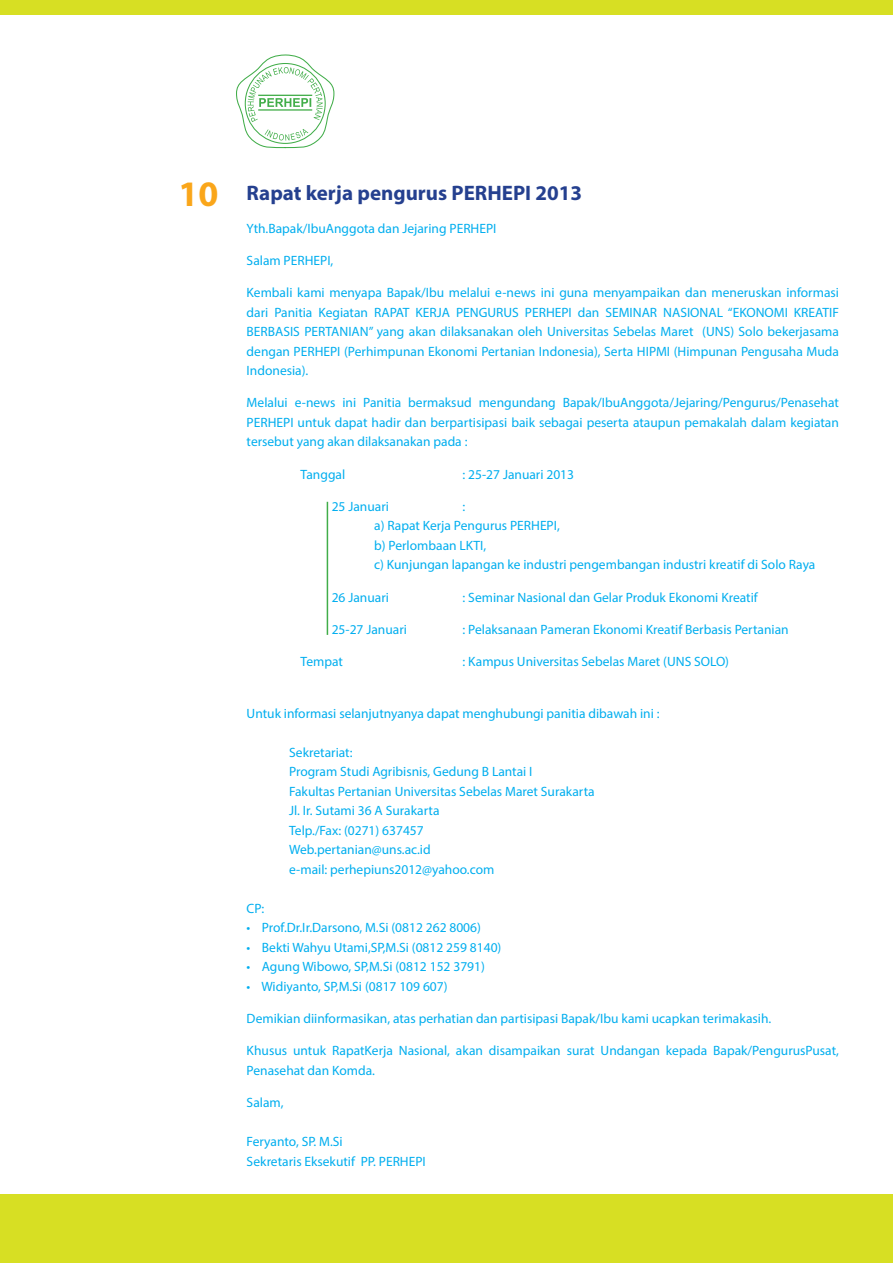
<style>
.page{position:relative;width:893px;height:1263px;background:#fff}
.page>*{position:absolute;margin:0;border:0;box-sizing:border-box;transform-origin:0 0}
.t1{font:700 36px "Myriad Pro";color:#faa61a}
.t2{font:700 21px "Myriad Pro";color:#25408f}
.t3{font:13.5px/19.5px "Myriad Pro";color:#00aeef}
</style>
<div class="page">
<div style="left:0;top:0;width:892px;height:15px;background:#d7df23"></div>
<div style="left:0;top:1195px;width:892px;height:68px;background:#d7df23"></div>
<svg style="left:236px;top:55px;width:99px;height:94px"></svg>
<hr style="left:327px;top:502px;width:1px;height:133px;background:#41ad49">
<h1 class="t1" style="left:179px;top:170px;width:41px">10</h1>
<h2 class="t2" style="left:247px;top:180px;width:337px">Rapat kerja pengurus PERHEPI 2013</h2>
<p class="t3" style="left:247px;top:218px;width:251px">Yth.Bapak/IbuAnggota dan Jejaring PERHEPI</p>
<p class="t3" style="left:247px;top:250px;width:88px">Salam PERHEPI,</p>
<p class="t3" style="left:247px;top:283px;width:594px;text-align:justify">Kembali kami menyapa Bapak/Ibu melalui e-news ini guna menyampaikan dan meneruskan informasi dari Panitia Kegiatan RAPAT KERJA PENGURUS PERHEPI dan SEMINAR NASIONAL “EKONOMI KREATIF BERBASIS PERTANIAN” yang akan dilaksanakan oleh Universitas Sebelas Maret (UNS) Solo bekerjasama dengan PERHEPI (Perhimpunan Ekonomi Pertanian Indonesia), Serta HIPMI (Himpunan Pengusaha Muda Indonesia).</p>
<p class="t3" style="left:247px;top:393px;width:594px;text-align:justify">Melalui e-news ini Panitia bermaksud mengundang Bapak/IbuAnggota/Jejaring/Pengurus/Penasehat PERHEPI untuk dapat hadir dan berpartisipasi baik sebagai peserta ataupun pemakalah dalam kegiatan tersebut yang akan dilaksanakan pada :</p>
<p class="t3" style="left:301px;top:464px;width:46px">Tanggal</p>
<p class="t3" style="left:463px;top:464px;width:113px">: 25-27 Januari 2013</p>
<p class="t3" style="left:332px;top:496px;width:59px">25 Januari</p>
<p class="t3" style="left:374px;top:496px;width:443px;text-indent:88px">:<br>a) Rapat Kerja Pengurus PERHEPI,<br>b) Perlombaan LKTI,<br>c) Kunjungan lapangan ke industri pengembangan industri kreatif di Solo Raya</p>
<p class="t3" style="left:332px;top:587px;width:59px">26 Januari</p>
<p class="t3" style="left:463px;top:587px;width:297px">: Seminar Nasional dan Gelar Produk Ekonomi Kreatif</p>
<p class="t3" style="left:332px;top:619px;width:77px">25-27 Januari</p>
<p class="t3" style="left:463px;top:619px;width:327px">: Pelaksanaan Pameran Ekonomi Kreatif Berbasis Pertanian</p>
<p class="t3" style="left:301px;top:652px;width:44px">Tempat</p>
<p class="t3" style="left:463px;top:652px;width:268px">: Kampus Universitas Sebelas Maret (UNS SOLO)</p>
<p class="t3" style="left:247px;top:703px;width:414px">Untuk informasi selanjutnyanya dapat menghubungi panitia dibawah ini :</p>
<p class="t3" style="left:289px;top:742px;width:307px">Sekretariat:<br>Program Studi Agribisnis, Gedung B Lantai I<br>Fakultas Pertanian Universitas Sebelas Maret Surakarta Jl. Ir. Sutami 36 A Surakarta<br>Telp./Fax: (0271) 637457<br>Web.pertanian@uns.ac.id<br>e-mail: perhepiuns2012@yahoo.com</p>
<p class="t3" style="left:247px;top:898px;width:19px">CP:</p>
<p class="t3" style="left:247px;top:918px;width:236px">• Prof.Dr.Ir.Darsono, M.Si (0812 262 8006)</p>
<p class="t3" style="left:247px;top:937px;width:256px">• Bekti Wahyu Utami,SP,M.Si (0812 259 8140)</p>
<p class="t3" style="left:247px;top:957px;width:240px">• Agung Wibowo, SP,M.Si (0812 152 3791)</p>
<p class="t3" style="left:247px;top:976px;width:203px">• Widiyanto, SP,M.Si (0817 109 607)</p>
<p class="t3" style="left:247px;top:1009px;width:526px">Demikian diinformasikan, atas perhatian dan partisipasi Bapak/Ibu kami ucapkan terimakasih.</p>
<p class="t3" style="left:247px;top:1041px;width:594px">Khusus untuk RapatKerja Nasional, akan disampaikan surat Undangan kepada Bapak/PengurusPusat,<br>Penasehat dan Komda.</p>
<p class="t3" style="left:247px;top:1093px;width:38px">Salam,</p>
<p class="t3" style="left:247px;top:1131px;width:181px">Feryanto, SP. M.Si<br>Sekretaris Eksekutif PP. PERHEPI</p>
</div>
